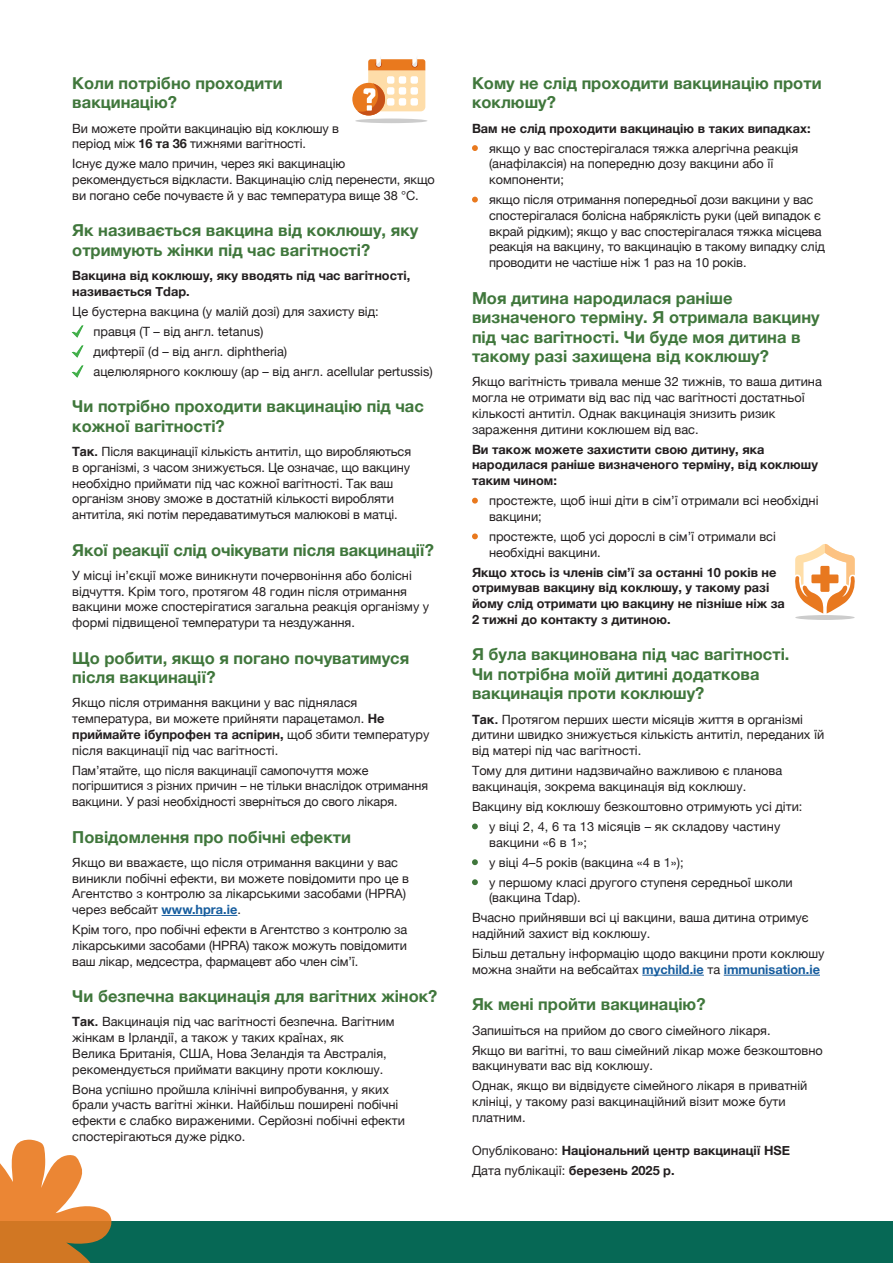
<style>
.page{position:relative;width:893px;height:1263px;background:#fff}
.page>*{position:absolute;margin:0;border:0;box-sizing:border-box;transform-origin:0 0}
.t1{font:700 16.5px/19.5px "Helvetica Neue";color:#40773c}
.t2{font:12.75px/15.8px "Helvetica Neue";color:#231f20}
.t3{font:700 12.75px/15.8px "Helvetica Neue";color:#231f20}
.t4{font:700 12.75px "Helvetica Neue";color:#175d9e}
.s1{font-weight:700}
.s2{font-family:"Helvetica";font-weight:700}
.s3{font-weight:700;color:#175d9e}
.s4{font-weight:400;color:#231f20}
.s5{font-weight:400}
</style>
<div class="page">
<hr style="left:642px;top:975px;width:62px;height:1px;background:#175d9e">
<hr style="left:724px;top:975px;width:96px;height:1px;background:#175d9e">
<svg style="left:472px;top:145px;width:6px;height:6px"></svg>
<svg style="left:472px;top:197px;width:6px;height:5px"></svg>
<svg style="left:472px;top:498px;width:6px;height:6px"></svg>
<svg style="left:472px;top:533px;width:6px;height:6px"></svg>
<svg style="left:472px;top:823px;width:6px;height:6px"></svg>
<svg style="left:472px;top:859px;width:6px;height:6px"></svg>
<svg style="left:472px;top:879px;width:6px;height:6px"></svg>
<div style="left:352px;top:83px;width:33px;height:32px;background:#e9791e;border-radius:50%"></div>
<hr style="left:355px;top:119px;width:72px;height:4px;background:#ccc;border-radius:50%">
<svg style="left:358px;top:58px;width:67px;height:57px"></svg>
<div style="left:795px;top:615px;width:60px;height:5px;background:#ccc;border-radius:50%"></div>
<svg style="left:795px;top:544px;width:60px;height:69px"></svg>
<div style="left:0;top:1221px;width:893px;height:42px;background:#066855"></div>
<svg style="left:0;top:1139px;width:112px;height:124px"></svg>
<hr style="left:162px;top:915px;width:75px;height:1px;background:#175d9e">
<svg style="left:72px;top:325px;width:11px;height:13px"></svg>
<svg style="left:72px;top:345px;width:11px;height:13px"></svg>
<svg style="left:72px;top:365px;width:11px;height:13px"></svg>
<p class="t1" style="left:72px;top:74px;width:212px">Коли потрібно проходити вакцинацію?</p>
<p class="t2" style="left:72px;top:121px;width:268px">Ви можете пройти вакцинацію від коклюшу в період між <span class="s1">16 та 36</span> тижнями вагітності.</p>
<p class="t2" style="left:72px;top:157px;width:364px">Існує дуже мало причин, через які вакцинацію рекомендується відкласти. Вакцинацію слід перенести, якщо ви погано себе почуваєте й у вас температура вище 38 °C.</p>
<p class="t1" style="left:72px;top:221px;width:348px">Як називається вакцина від коклюшу, яку отримують жінки під час вагітності?</p>
<p class="t3" style="left:72px;top:268px;width:339px">Вакцина від коклюшу, яку вводять під час вагітності, називається Tdap.</p>
<p class="t2" style="left:94px;top:302px;width:341px;line-height:20px;text-indent:-21px">Це бустерна вакцина (у малій дозі) для захисту від:<br>правця (T – від англ. tetanus)<br>дифтерії (d – від англ. diphtheria)<br>ацелюлярного коклюшу (ap – від англ. acellular pertussis)</p>
<p class="t1" style="left:72px;top:397px;width:353px">Чи потрібно проходити вакцинацію під час кожної вагітності?</p>
<p class="t2" style="left:72px;top:444px;width:340px"><span class="s2">Так.</span> Після вакцинації кількість антитіл, що виробляються в організмі, з часом знижується. Це означає, що вакцину необхідно приймати під час кожної вагітності. Так ваш організм знову зможе в достатній кількості виробляти антитіла, які потім передаватимуться малюкові в матці.</p>
<p class="t1" style="left:72px;top:540px;width:363px">Якої реакції слід очікувати після вакцинації?</p>
<p class="t2" style="left:72px;top:568px;width:359px">У місці ін’єкції може виникнути почервоніння або болісні відчуття. Крім того, протягом 48 годин після отримання вакцини може спостерігатися загальна реакція організму у формі підвищеної температури та нездужання.</p>
<p class="t1" style="left:72px;top:648px;width:338px">Що робити, якщо я погано почуватимуся після вакцинації?</p>
<p class="t2" style="left:72px;top:696px;width:359px">Якщо після отримання вакцини у вас піднялася температура, ви можете прийняти парацетамол. <span class="s1">Не приймайте ібупрофен та аспірин,</span> щоб збити температуру після вакцинації під час вагітності.</p>
<p class="t2" style="left:72px;top:763px;width:357px">Пам’ятайте, що після вакцинації самопочуття може погіршитися з різних причин – не тільки внаслідок отримання вакцини. У разі необхідності зверніться до свого лікаря.</p>
<p class="t1" style="left:72px;top:827px;width:280px">Повідомлення про побічні ефекти</p>
<p class="t2" style="left:72px;top:855px;width:338px">Якщо ви вважаєте, що після отримання вакцини у вас виникли побічні ефекти, ви можете повідомити про це в Агентство з контролю за лікарськими засобами (HPRA) через вебсайт <span class="s3">www.hpra.ie</span>.</p>
<p class="t2" style="left:72px;top:922px;width:337px;text-align:justify">Крім того, про побічні ефекти в Агентство з контролю за лікарськими засобами (HPRA) також можуть повідомити ваш лікар, медсестра, фармацевт або член сім’ї.</p>
<p class="t1" style="left:72px;top:987px;width:367px">Чи безпечна вакцинація для вагітних жінок?</p>
<p class="t2" style="left:72px;top:1015px;width:324px"><span class="s2">Так.</span> Вакцинація під час вагітності безпечна. Вагітним жінкам в Ірландії, а також у таких країнах, як<br>Велика Британія, США, Нова Зеландія та Австралія, рекомендується приймати вакцину проти коклюшу.</p>
<p class="t2" style="left:72px;top:1082px;width:334px">Вона успішно пройшла клінічні випробування, у яких брали участь вагітні жінки. Найбільш поширені побічні ефекти є слабко вираженими. Серйозні побічні ефекти спостерігаються дуже рідко.</p>
<p class="t1" style="left:472px;top:74px;width:351px">Кому не слід проходити вакцинацію проти коклюшу?</p>
<p class="t3" style="left:472px;top:120px;width:340px">Вам не слід проходити вакцинацію в таких випадках:</p>
<p class="t2" style="left:489px;top:141px;width:311px">якщо у вас спостерігалася тяжка алергічна реакція (анафілаксія) на попередню дозу вакцини або її компоненти;</p>
<p class="t2" style="left:489px;top:192px;width:337px">якщо після отримання попередньої дози вакцини у вас спостерігалася болісна набряклість руки (цей випадок є вкрай рідким); якщо у вас спостерігалася тяжка місцева реакція на вакцину, то вакцинацію в такому випадку слід проводити не частіше ніж 1 раз на 10 років.</p>
<p class="t1" style="left:472px;top:288px;width:349px">Моя дитина народилася раніше визначеного терміну. Я отримала вакцину під час вагітності. Чи буде моя дитина в такому разі захищена від коклюшу?</p>
<p class="t2" style="left:472px;top:375px;width:351px">Якщо вагітність тривала менше 32 тижнів, то ваша дитина могла не отримати від вас під час вагітності достатньої кількості антитіл. Однак вакцинація знизить ризик зараження дитини коклюшем від вас.</p>
<p class="t3" style="left:472px;top:441px;width:347px">Ви також можете захистити свою дитину, яка народилася раніше визначеного терміну, від коклюшу таким чином:</p>
<p class="t2" style="left:489px;top:493px;width:331px">простежте, щоб інші діти в сім’ї отримали всі необхідні вакцини;</p>
<p class="t2" style="left:489px;top:529px;width:288px">простежте, щоб усі дорослі в сім’ї отримали всі необхідні вакцини.</p>
<p class="t3" style="left:472px;top:564px;width:314px">Якщо хтось із членів сім’ї за останні 10 років не отримував вакцину від коклюшу, у такому разі йому слід отримати цю вакцину не пізніше ніж за 2 тижні до контакту з дитиною.</p>
<p class="t1" style="left:472px;top:645px;width:319px">Я була вакцинована під час вагітності.<br>Чи потрібна моїй дитині додаткова вакцинація проти коклюшу?</p>
<p class="t2" style="left:472px;top:712px;width:354px"><span class="s2">Так.</span> Протягом перших шести місяців життя в організмі дитини швидко знижується кількість антитіл, переданих їй від матері під час вагітності.</p>
<p class="t2" style="left:472px;top:763px;width:312px">Тому для дитини надзвичайно важливою є планова вакцинація, зокрема вакцинація від коклюшу.</p>
<p class="t2" style="left:472px;top:797px;width:332px;line-height:20px;text-align:center">Вакцину від коклюшу безкоштовно отримують усі діти: у віці 2, 4, 6 та 13 місяців – як складову частину</p>
<p class="t2" style="left:489px;top:833px;width:305px;line-height:20px">вакцини «6 в 1»;<br>у віці 4–5 років (вакцина «4 в 1»);<br>у першому класі другого ступеня середньої школи</p>
<p class="t2" style="left:472px;top:889px;width:338px;line-height:20px;text-indent:17px">(вакцина Tdap).<br>Вчасно прийнявши всі ці вакцини, ваша дитина отримує</p>
<p class="t2" style="left:472px;top:924px;width:354px;line-height:20px">надійний захист від коклюшу.<br>Більш детальну інформацію щодо вакцини проти коклюшу</p>
<p class="t4" style="left:472px;top:959px;width:349px"><span class="s4">можна знайти на вебсайтах</span> mychild.ie <span class="s4">та</span> immunisation.ie</p>
<p class="t1" style="left:472px;top:995px;width:235px">Як мені пройти вакцинацію?</p>
<p class="t2" style="left:472px;top:1021px;width:352px;line-height:20px">Запишіться на прийом до свого сімейного лікаря.<br>Якщо ви вагітні, то ваш сімейний лікар може безкоштовно</p>
<p class="t2" style="left:472px;top:1057px;width:337px;line-height:20px">вакцинувати вас від коклюшу.<br>Однак, якщо ви відвідуєте сімейного лікаря в приватній</p>
<p class="t2" style="left:472px;top:1094px;width:315px">клініці, у такому разі вакцинаційний візит може бути платним.</p>
<p class="t3" style="left:472px;top:1140px;width:320px;line-height:20px"><span class="s5">Опубліковано:</span> Національний центр вакцинації HSE<br><span class="s5">Дата публікації:</span> березень 2025 р.</p>
</div>
